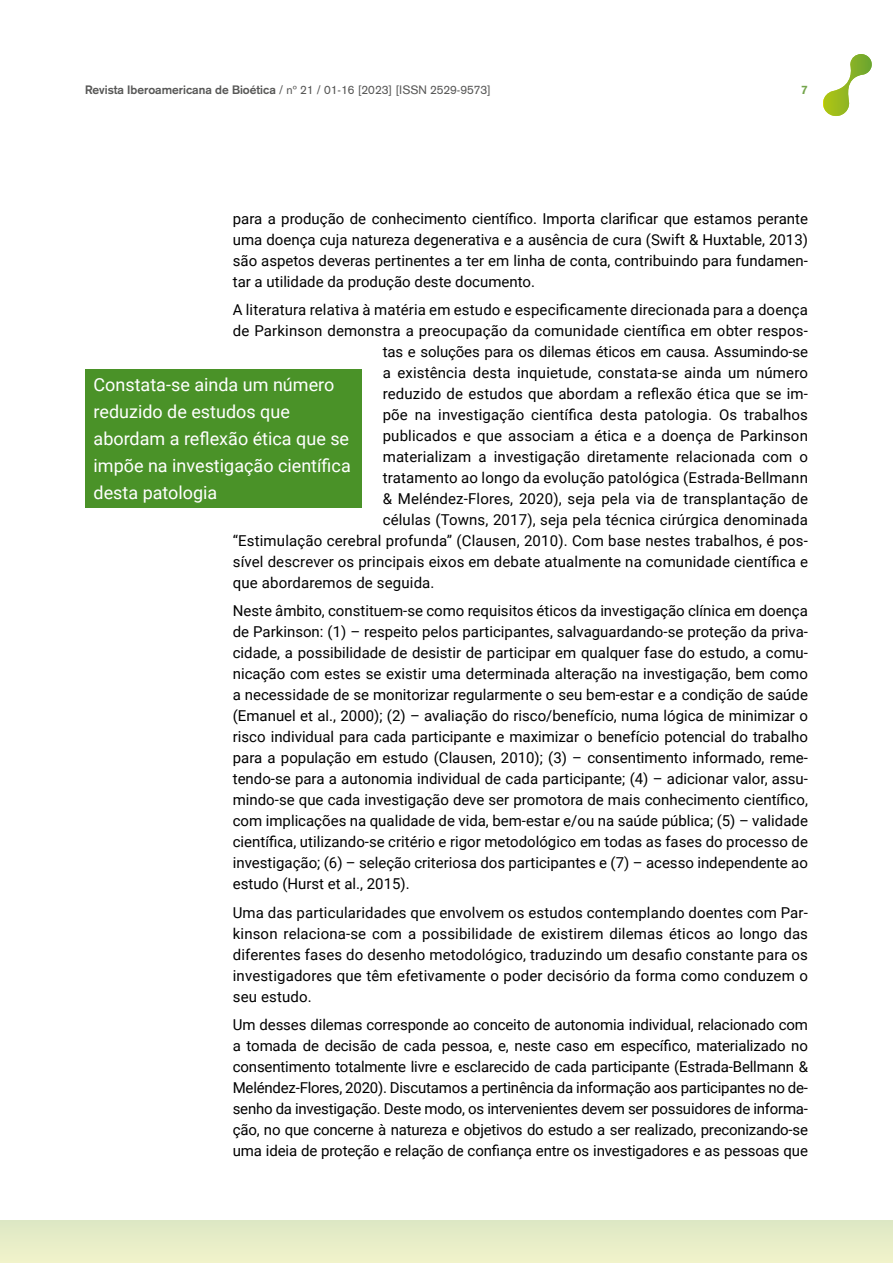
<style>
.page{position:relative;width:893px;height:1263px;background:#fff}
.page>*{position:absolute;margin:0;border:0;box-sizing:border-box;transform-origin:0 0}
.Texto_entresacado{font:18px/27px "Roboto";color:#fff}
.t1{font:15px/21px "Roboto";letter-spacing:.01em;color:#000;text-align:justify}
.t2{font:15px "Roboto";letter-spacing:-.01em;color:#000}
.t3{font:12px "Akzidenz Grotesk";color:#575756}
.t4{font:700 12px "Akzidenz Grotesk";color:#74a54c}
.s1{font-weight:700}
</style>
<div class="page">
<div style="left:0;top:1220px;width:893px;height:43px;background:#e7edc8"></div>
<svg style="left:823px;top:54px;width:49px;height:62px"></svg>
<div style="left:85px;top:369px;width:276px;height:138px;background:#4a9228"></div>
<p class="t3" style="left:85px;top:83px;width:407px"><span class="s1">Revista Iberoamericana de Bioética</span> / nº 21 / 01-16 [2023] [ISSN 2529-9573]</p>
<p class="t4" style="left:801px;top:83px;width:8px">7</p>
<p class="t1" style="left:233px;top:207px;width:577px">para a produção de conhecimento científico. Importa clarificar que estamos perante uma doença cuja natureza degenerativa e a ausência de cura (Swift &amp; Huxtable, 2013) são aspetos deveras pertinentes a ter em linha de conta, contribuindo para fundamen&shy;tar a utilidade da produção deste documento.</p>
<p class="t1" style="left:233px;top:299px;width:577px">A literatura relativa à matéria em estudo e especificamente direcionada para a doença</p>
<p class="t1" style="left:233px;top:320px;width:577px">de Parkinson demonstra a preocupação da comunidade científica em obter respos-</p>
<p class="t2" style="left:383px;top:341px;width:427px">tas e soluções para os dilemas éticos em causa. Assumindo-se</p>
<p class="t1" style="left:383px;top:362px;width:427px">a existência desta inquietude, constata-se ainda um número</p>
<p class="t1" style="left:383px;top:383px;width:427px">reduzido de estudos que abordam a reflexão ética que se im-</p>
<p class="t1" style="left:383px;top:404px;width:427px">põe na investigação científica desta patologia. Os trabalhos</p>
<p class="t1" style="left:383px;top:425px;width:427px">publicados e que associam a ética e a doença de Parkinson</p>
<p class="t1" style="left:383px;top:446px;width:427px">materializam a investigação diretamente relacionada com o</p>
<p class="t1" style="left:383px;top:467px;width:427px">tratamento ao longo da evolução patológica (Estrada-Bellmann</p>
<p class="t1" style="left:383px;top:488px;width:427px">&amp; Meléndez-Flores, 2020), seja pela via de transplantação de</p>
<p class="t1" style="left:383px;top:509px;width:427px">células (Towns, 2017), seja pela técnica cirúrgica denominada</p>
<p class="t1" style="left:233px;top:530px;width:577px">“Estimulação cerebral profunda” (Clausen, 2010). Com base nestes trabalhos, é pos-</p>
<p class="t1" style="left:233px;top:551px;width:577px">sível descrever os principais eixos em debate atualmente na comunidade científica e</p>
<p class="t1" style="left:233px;top:572px;width:203px">que abordaremos de seguida.</p>
<p class="t1" style="left:233px;top:600px;width:577px">Neste âmbito, constituem-se como requisitos éticos da investigação clínica em doença de Parkinson: (1) – respeito pelos participantes, salvaguardando-se proteção da priva&shy;cidade, a possibilidade de desistir de participar em qualquer fase do estudo, a comu&shy;nicação com estes se existir uma determinada alteração na investigação, bem como a necessidade de se monitorizar regularmente o seu bem-estar e a condição de saúde (Emanuel et al., 2000); (2) – avaliação do risco/benefício, numa lógica de minimizar o risco individual para cada participante e maximizar o benefício potencial do trabalho para a população em estudo (Clausen, 2010); (3) – consentimento informado, reme&shy;tendo-se para a autonomia individual de cada participante; (4) – adicionar valor, assu&shy;mindo-se que cada investigação deve ser promotora de mais conhecimento científico, com implicações na qualidade de vida, bem-estar e/ou na saúde pública; (5) – validade científica, utilizando-se critério e rigor metodológico em todas as fases do processo de investigação; (6) – seleção criteriosa dos participantes e (7) – acesso independente ao estudo (Hurst et al., 2015).</p>
<p class="t1" style="left:233px;top:901px;width:577px">Uma das particularidades que envolvem os estudos contemplando doentes com Par&shy;kinson relaciona-se com a possibilidade de existirem dilemas éticos ao longo das diferentes fases do desenho metodológico, traduzindo um desafio constante para os investigadores que têm efetivamente o poder decisório da forma como conduzem o seu estudo.</p>
<p class="t1" style="left:233px;top:1013px;width:577px">Um desses dilemas corresponde ao conceito de autonomia individual, relacionado com a tomada de decisão de cada pessoa, e, neste caso em específico, materializado no consentimento totalmente livre e esclarecido de cada participante (Estrada-Bellmann &amp; Meléndez-Flores, 2020). Discutamos a pertinência da informação aos participantes no de&shy;senho da investigação. Deste modo, os intervenientes devem ser possuidores de informa&shy;ção, no que concerne à natureza e objetivos do estudo a ser realizado, preconizando-se uma ideia de proteção e relação de confiança entre os investigadores e as pessoas que</p>
<p class="Texto_entresacado" style="left:94px;top:370px;width:259px">Constata-se ainda um número reduzido de estudos que abordam a reflexão ética que se impõe na investigação científica desta patologia</p>
</div>
